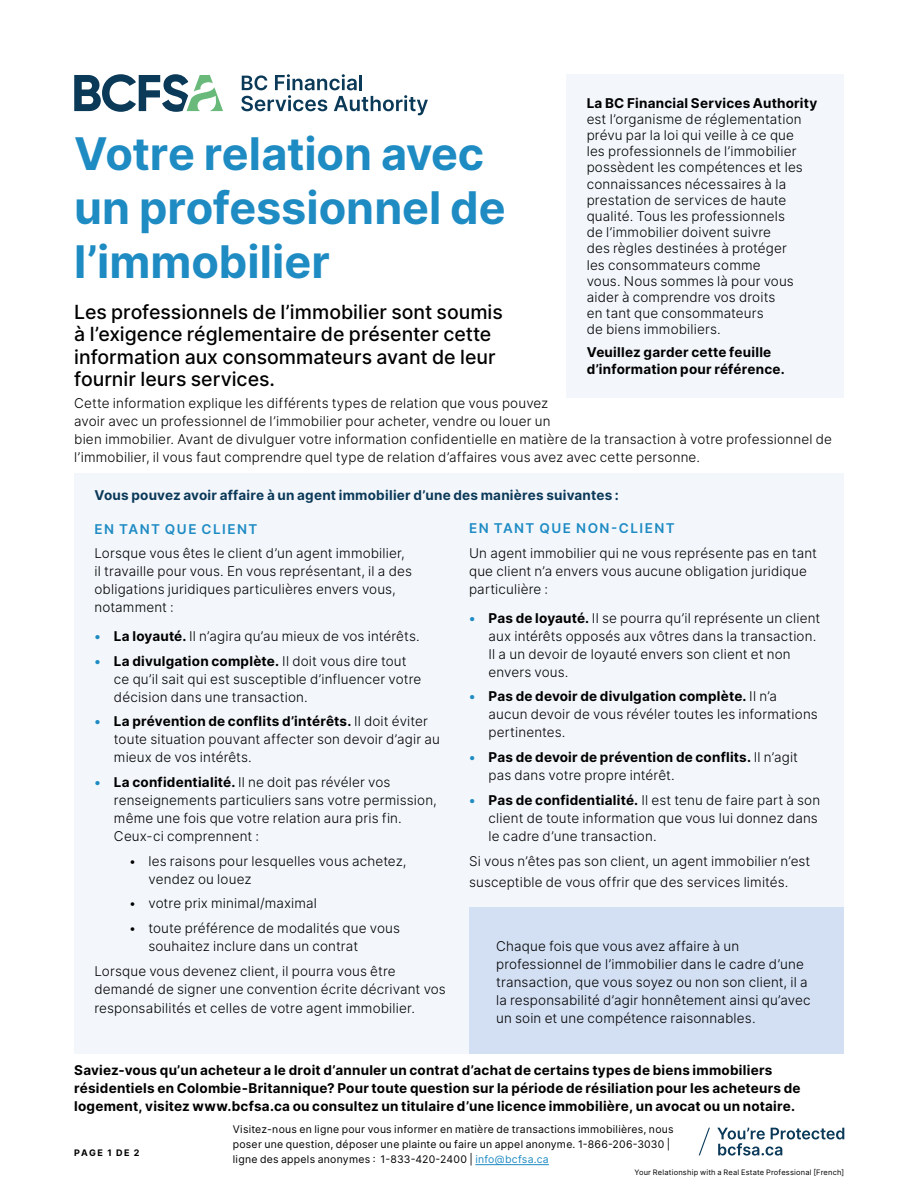
<style>
.page{position:relative;width:918px;height:1188px;background:#fff}
.page>*{position:absolute;margin:0;border:0;box-sizing:border-box;transform-origin:0 0}
.t1{font:700 45px/54px "Inter";color:#1e8bc3}
.t2{font:500 19.5px/22.5px "Inter";color:#000}
.t3{font:300 13.5px/18px "Inter";letter-spacing:.01em;color:#000}
.t4{font:700 13.5px/18px "Inter";letter-spacing:.015em;color:#000}
.t5{font:700 13.5px "Inter";letter-spacing:.015em;color:#0b3958}
.t6{font:600 13.5px "Inter";letter-spacing:.105em;color:#1e8bc3}
.t7{font:10.5px/15px "Inter";letter-spacing:.025em;color:#000}
.t8{font:700 9px "Inter";letter-spacing:.155em;color:#000}
.t9{font:7.5px "Inter";letter-spacing:.025em;color:#000}
.s1{font-weight:700;color:#1e8bc3}
.s2{font-weight:700}
.s3{color:#1e8bc3}
.s4{font-weight:300}
</style>
<div class="page">
<svg style="left:699px;top:1128px;width:11px;height:27px"></svg>
<svg style="left:717px;top:1128px;width:127px;height:28px"></svg>
<div style="left:74px;top:474px;width:770px;height:580px;background:#f3f7fc"></div>
<svg style="left:74px;top:74px;width:149px;height:38px"></svg>
<svg style="left:241px;top:74px;width:187px;height:41px"></svg>
<hr style="left:475px;top:1164px;width:74px;height:1px;background:#1e8bc3">
<div style="left:566px;top:74px;width:278px;height:324px;background:#f3f7fc"></div>
<div style="left:469px;top:908px;width:375px;height:146px;background:#d3e0f4"></div>
<p class="t4" style="left:587px;top:93px;width:232px">La BC Financial Services Authority</p>
<p class="t3" style="left:587px;top:111px;width:218px;line-height:16.2px">est l’organisme de réglementation prévu par la loi qui veille à ce que les professionnels de l’immobilier possèdent les compétences et les connaissances nécessaires à la prestation de services de haute qualité. Tous les professionnels de l’immobilier doivent suivre<br>des règles destinées à protéger les consommateurs comme<br>vous. Nous sommes là pour vous aider à comprendre vos droits<br>en tant que consommateurs<br>de biens immobiliers.</p>
<p class="t4" style="left:587px;top:344px;width:200px;line-height:16.2px">Veuillez garder cette feuille d’information pour référence.</p>
<h1 class="t1" style="left:74px;top:126px;width:433px">Votre relation avec un professionnel de l’immobilier</h1>
<h2 class="t2" style="left:74px;top:300px;width:430px">Les professionnels de l’immobilier sont soumis à l’exigence réglementaire de présenter cette information aux consommateurs avant de leur fournir leurs services.</h2>
<p class="t3" style="left:74px;top:394px;width:759px">Cette information explique les différents types de relation que vous pouvez<br>avoir avec un professionnel de l’immobilier pour acheter, vendre ou louer un<br>bien immobilier. Avant de divulguer votre information confidentielle en matière de la transaction à votre professionnel de l’immobilier, il vous faut comprendre quel type de relation d’affaires vous avez avec cette personne.</p>
<p class="t5" style="left:94px;top:485px;width:526px">Vous pouvez avoir affaire à un agent immobilier d’une des manières suivantes :</p>
<p class="t6" style="left:95px;top:519px;width:164px">EN TANT QUE CLIENT</p>
<p class="t3" style="left:94px;top:544px;width:319px">Lorsque vous êtes le client d’un agent immobilier, il travaille pour vous. En vous représentant, il a des obligations juridiques particulières envers vous, notamment :</p>
<p class="t3" style="left:94px;top:627px;width:327px"><span class="s1">•</span> <span class="s2">La loyauté.</span> Il n’agira qu’au mieux de vos intérêts.</p>
<p class="t3" style="left:114px;top:651px;width:309px;text-indent:-19px"><span class="s1">•</span> <span class="s2">La divulgation complète.</span> Il doit vous dire tout ce qu’il sait qui est susceptible d’influencer votre décision dans une transaction.</p>
<p class="t3" style="left:114px;top:712px;width:327px;text-indent:-19px"><span class="s1">•</span> <span class="s2">La prévention de conflits d’intérêts.</span> Il doit éviter toute situation pouvant affecter son devoir d’agir au mieux de vos intérêts.</p>
<p class="t3" style="left:114px;top:773px;width:324px;text-indent:-19px"><span class="s1">•</span> <span class="s2">La confidentialité.</span> Il ne doit pas révéler vos renseignements particuliers sans votre permission, même une fois que votre relation aura pris fin.<br>Ceux-ci comprennent :</p>
<p class="t3" style="left:148px;top:852px;width:260px;text-indent:-19px">• les raisons pour lesquelles vous achetez, vendez ou louez</p>
<p class="t3" style="left:129px;top:894px;width:190px">• votre prix minimal/maximal</p>
<p class="t3" style="left:148px;top:919px;width:253px;text-indent:-19px">• toute préférence de modalités que vous souhaitez inclure dans un contrat</p>
<p class="t3" style="left:94px;top:962px;width:353px">Lorsque vous devenez client, il pourra vous être demandé de signer une convention écrite décrivant vos</p>
<p class="t3" style="left:94px;top:999px;width:322px">responsabilités et celles de votre agent immobilier.</p>
<p class="t6" style="left:469px;top:519px;width:207px">EN TANT QUE NON-CLIENT</p>
<p class="t3" style="left:469px;top:544px;width:349px">Un agent immobilier qui ne vous représente pas en tant que client n’a envers vous aucune obligation juridique particulière :</p>
<p class="t3" style="left:489px;top:609px;width:333px;text-indent:-19px"><span class="s1">•</span> <span class="s2">Pas de loyauté.</span> Il se pourra qu’il représente un client aux intérêts opposés aux vôtres dans la transaction.<br>Il a un devoir de loyauté envers son client et non envers vous.</p>
<p class="t3" style="left:489px;top:687px;width:331px;text-indent:-19px"><span class="s1">•</span> <span class="s2">Pas de devoir de divulgation complète.</span> Il n’a aucun devoir de vous révéler toutes les informations pertinentes.</p>
<p class="t4" style="left:489px;top:748px;width:311px;text-indent:-19px"><span class="s3">•</span> Pas de devoir de prévention de conflits. <span class="s4">Il n’agit pas dans votre propre intérêt.</span></p>
<p class="t3" style="left:489px;top:791px;width:333px;text-indent:-19px"><span class="s1">•</span> <span class="s2">Pas de confidentialité.</span> Il est tenu de faire part à son client de toute information que vous lui donnez dans le cadre d’une transaction.</p>
<p class="t3" style="left:469px;top:850px;width:343px;line-height:21px">Si vous n’êtes pas son client, un agent immobilier n’est susceptible de vous offrir que des services limités.</p>
<p class="t3" style="left:496px;top:937px;width:316px">Chaque fois que vous avez affaire à un professionnel de l’immobilier dans le cadre d’une transaction, que vous soyez ou non son client, il a la responsabilité d’agir honnêtement ainsi qu’avec un soin et une compétence raisonnables.</p>
<p class="t4" style="left:74px;top:1061px;width:728px">Saviez-vous qu’un acheteur a le droit d’annuler un contrat d’achat de certains types de biens immobiliers résidentiels en Colombie-Britannique? Pour toute question sur la période de résiliation pour les acheteurs de logement, visitez www.bcfsa.ca ou consultez un titulaire d’une licence immobilière, un avocat ou un notaire.</p>
<p class="t8" style="left:74px;top:1146px;width:67px">PAGE 1 DE 2</p>
<p class="t7" style="left:233px;top:1121px;width:442px">Visitez-nous en ligne pour vous informer en matière de transactions immobilières, nous poser une question, déposer une plainte ou faire un appel anonyme. 1-866-206-3030 | ligne des appels anonymes : 1-833-420-2400 | <span class="s3">info@bcfsa.ca</span></p>
<p class="t9" style="left:634px;top:1167px;width:211px">Your Relationship with a Real Estate Professional [French]</p>
</div>
